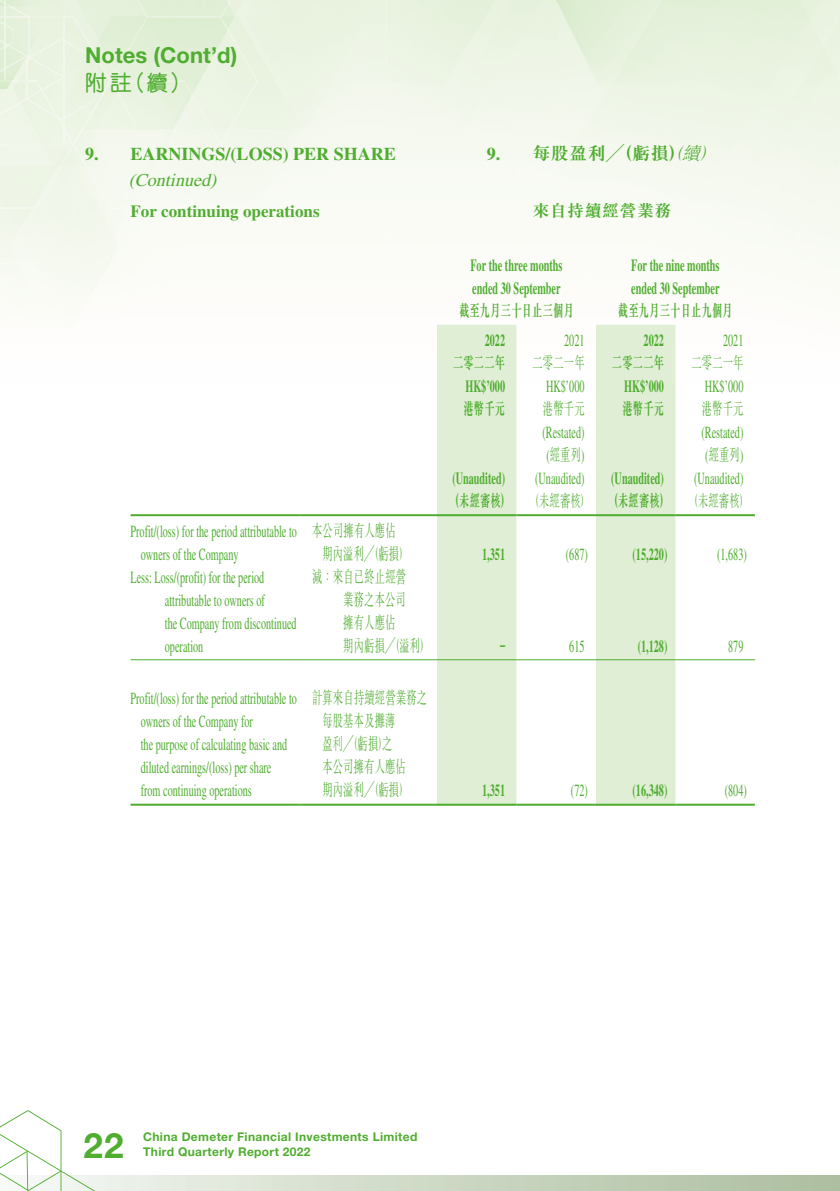
<style>
.page{position:relative;width:840px;height:1191px;background:#fff}
.page>*{position:absolute;margin:0;border:0;box-sizing:border-box;transform-origin:0 0}
.t1{font:700 35px "Helvetica Neue LT Std";color:#4fad2f}
.t2{font:700 22px "Helvetica Neue LT Std";letter-spacing:.005em;color:#4fad2f}
.t3{font:500 22px "M Yuen HK";color:#4fad2f}
.t4{font:700 18px "Times LT Std";color:#4fad2f}
.t5{font:700 18px "M Sung HK";letter-spacing:.025em;color:#4fad2f}
.t6{font:italic 18px "Times LT Std";color:#4fad2f}
.t7{font:17px/23px "Times LT Std";color:#4fad2f;scale:.6 1}
.t8{font:700 17px/23px "Times LT Std";color:#4fad2f;scale:.6 1}
.t9{font:300 17px/23px "M Sung HK";letter-spacing:.025em;color:#4fad2f;scale:.6 1}
.t10{font:700 17px "M Sung HK";letter-spacing:.025em;color:#4fad2f;scale:.6 1}
.t11{font:700 17px "Times LT Std";color:#4fad2f}
.t12{font:700 17px "M Sung HK";letter-spacing:.025em;color:#4fad2f}
.t13{font:700 12px/15px "Helvetica Neue LT Std";letter-spacing:.03em;color:#4fad2f}
.s1{font-family:"Adobe Song Std"}
.s2{font-family:"Times LT Std"}
.s3{font-weight:300;font-style:italic}
.s4{font-family:"Times LT Std";font-weight:400}
.s5{font-weight:300}
</style>
<div class="page">
<div style="left:221px;top:145px;width:36px;height:63px;background:#f5f8ee"></div>
<img style="left:0;top:81px;width:26px;height:17px">
<img style="left:29px;top:33px;width:34px;height:6px">
<div style="left:0;top:0;width:127px;height:33px;background:#e7f2de"></div>
<img style="left:110px;top:17px;width:148px;height:128px">
<div style="left:74px;top:145px;width:147px;height:63px;background:#f5f9ef"></div>
<img style="left:110px;top:80px;width:111px;height:65px">
<div style="left:64px;top:17px;width:46px;height:64px;background:#e8f2de"></div>
<img style="left:29px;top:17px;width:34px;height:1px">
<img style="left:0;top:17px;width:4px;height:5px">
<img style="left:74px;top:81px;width:36px;height:64px">
<div style="left:0;top:118px;width:74px;height:91px;background:#eff6e8"></div>
<img style="left:26px;top:118px;width:30px;height:2px">
<div style="left:26px;top:39px;width:71px;height:79px;background:#eaf3e2"></div>
<svg style="left:0;top:80px;width:26px;height:1px"></svg>
<img style="left:0;top:22px;width:4px;height:11px">
<img style="left:5px;top:3px;width:24px;height:31px">
<img style="left:0;top:58px;width:26px;height:16px">
<img style="left:127px;top:0;width:114px;height:17px">
<img style="left:146px;top:17px;width:75px;height:1px">
<img style="left:63px;top:78px;width:1px;height:38px">
<svg style="left:56px;top:116px;width:8px;height:29px"></svg>
<img style="left:63px;top:18px;width:1px;height:58px">
<svg style="left:63px;top:0;width:1px;height:18px"></svg>
<img style="left:4px;top:58px;width:1px;height:21px">
<img style="left:4px;top:6px;width:1px;height:27px">
<svg style="left:0;top:0;width:5px;height:6px"></svg>
<img style="left:0;top:98px;width:26px;height:27px">
<img style="left:31px;top:58px;width:32px;height:41px">
<img style="left:0;top:34px;width:30px;height:24px">
<img style="left:26px;top:57px;width:5px;height:42px">
<svg style="left:0;top:33px;width:9px;height:15px"></svg>
<svg style="left:124px;top:1175px;width:715px;height:16px;background:#cad6c2"></svg>
<svg style="left:0;top:1110px;width:124px;height:81px"></svg>
<svg style="left:437px;top:325px;width:238px;height:478px;fill:#e0eed5"></svg>
<hr style="left:130px;top:514px;width:170px;height:2px;background:#4fad2f">
<hr style="left:300px;top:514px;width:137px;height:2px;background:#4fad2f">
<hr style="left:437px;top:514px;width:79px;height:2px;background:#4fad2f">
<hr style="left:516px;top:514px;width:79px;height:2px;background:#4fad2f">
<hr style="left:595px;top:514px;width:80px;height:2px;background:#4fad2f">
<hr style="left:675px;top:514px;width:79px;height:2px;background:#4fad2f">
<hr style="left:130px;top:659px;width:170px;height:1px;background:#4fad2f">
<hr style="left:300px;top:659px;width:137px;height:1px;background:#4fad2f">
<hr style="left:437px;top:659px;width:79px;height:1px;background:#4fad2f">
<hr style="left:516px;top:659px;width:79px;height:1px;background:#4fad2f">
<hr style="left:595px;top:659px;width:80px;height:1px;background:#4fad2f">
<hr style="left:675px;top:659px;width:79px;height:1px;background:#4fad2f">
<hr style="left:130px;top:803px;width:170px;height:2px;background:#4fad2f">
<hr style="left:300px;top:803px;width:137px;height:2px;background:#4fad2f">
<hr style="left:437px;top:803px;width:79px;height:2px;background:#4fad2f">
<hr style="left:516px;top:803px;width:79px;height:2px;background:#4fad2f">
<hr style="left:595px;top:803px;width:80px;height:2px;background:#4fad2f">
<hr style="left:675px;top:803px;width:79px;height:2px;background:#4fad2f">
<p class="t2" style="left:85px;top:41px;width:154px">Notes (Cont’d)</p>
<p class="t3" style="left:85px;top:71px;width:107px">附註（續）</p>
<p class="t4" style="left:85px;top:143px;width:312px">9. EARNINGS/(LOSS) PER SHARE</p>
<p class="t6" style="left:129px;top:169px;width:93px">(Continued)</p>
<p class="t11" style="left:130px;top:201px;width:190px">For continuing operations</p>
<p class="t7" style="left:141px;top:520px;width:262px;text-indent:-10px">Profit/(loss) for the period attributable to owners of the Company</p>
<p class="t9" style="left:322px;top:518px;width:145px;text-indent:-10px">本公司擁有人應佔期內溢利╱（虧損）</p>
<p class="t7" style="left:165px;top:566px;width:221px;text-indent:-34px">Less: Loss/(profit) for the period attributable to owners of<br>the Company from discontinued operation</p>
<p class="t9" style="left:343px;top:564px;width:145px;text-indent:-31px">減：來自已終止經營<br>業務之本公司<br>擁有人應佔<br>期內虧損╱（溢利）</p>
<p class="t7" style="left:141px;top:687px;width:262px;text-indent:-10px">Profit/(loss) for the period attributable to owners of the Company for<br>the purpose of calculating basic and diluted earnings/(loss) per share<br>from continuing operations</p>
<p class="t9" style="left:322px;top:685px;width:176px;text-indent:-10px">計算來自持續經營業務之每股基本及攤薄<br>盈<span class="s1">利</span>╱（虧損）之<br>本公司擁有人應佔<br>期內溢利╱（虧損）</p>
<p class="t5" style="left:486px;top:144px;width:236px"><span class="s2">9.</span> 每股盈利╱（虧損）<span class="s3">（續）</span></p>
<p class="t12" style="left:532px;top:202px;width:140px">來自持續經營業務</p>
<p class="t8" style="left:470px;top:253px;width:155px">For the three months ended 30 September</p>
<p class="t8" style="left:630px;top:253px;width:149px">For the nine months ended 30 September</p>
<p class="t10" style="left:459px;top:302px;width:193px">截至九月三十日止三個月</p>
<p class="t10" style="left:617px;top:302px;width:193px">截至九月三十日止九個月</p>
<p class="t8" style="left:484px;top:328px;width:35px">2022</p>
<p class="t7" style="left:564px;top:328px;width:36px">2021</p>
<p class="t8" style="left:643px;top:328px;width:36px">2022</p>
<p class="t7" style="left:722px;top:328px;width:35px">2021</p>
<p class="t10" style="left:453px;top:354px;width:88px">二零二二年</p>
<p class="t9" style="left:532px;top:350px;width:88px">二零二一年</p>
<p class="t10" style="left:611px;top:354px;width:88px">二零二二年</p>
<p class="t9" style="left:691px;top:350px;width:88px">二零二一年</p>
<p class="t8" style="left:465px;top:374px;width:68px">HK$’000</p>
<p class="t7" style="left:545px;top:374px;width:66px">HK$’000</p>
<p class="t8" style="left:624px;top:374px;width:68px">HK$’000</p>
<p class="t7" style="left:704px;top:374px;width:66px">HK$’000</p>
<p class="t10" style="left:463px;top:400px;width:71px">港幣千元</p>
<p class="t9" style="left:542px;top:396px;width:71px">港幣千元</p>
<p class="t10" style="left:622px;top:400px;width:71px">港幣千元</p>
<p class="t9" style="left:701px;top:396px;width:71px">港幣千元</p>
<p class="t7" style="left:542px;top:420px;width:71px">(Restated)</p>
<p class="t7" style="left:701px;top:420px;width:71px">(Restated)</p>
<p class="t9" style="left:546px;top:442px;width:65px"><span class="s4">(</span>經重列<span class="s4">)</span></p>
<p class="t9" style="left:704px;top:442px;width:65px"><span class="s4">(</span>經重列<span class="s4">)</span></p>
<p class="t8" style="left:452px;top:466px;width:89px">(Unaudited)</p>
<p class="t7" style="left:535px;top:466px;width:84px">(Unaudited)</p>
<p class="t8" style="left:611px;top:466px;width:89px">(Unaudited)</p>
<p class="t7" style="left:693px;top:466px;width:84px">(Unaudited)</p>
<p class="t10" style="left:449px;top:492px;width:500px">（未經審核） <span class="s5">（未經審核）</span> （未經審核） <span class="s5">（未經審核）</span></p>
<p class="t8" style="left:482px;top:542px;width:40px">1,351</p>
<p class="t7" style="left:565px;top:543px;width:38px">(687)</p>
<p class="t8" style="left:632px;top:542px;width:60px">(15,220)</p>
<p class="t7" style="left:716px;top:543px;width:51px">(1,683)</p>
<p class="t8" style="left:499px;top:632px;width:10px">–</p>
<p class="t7" style="left:569px;top:635px;width:27px">615</p>
<p class="t8" style="left:637px;top:634px;width:51px">(1,128)</p>
<p class="t7" style="left:727px;top:635px;width:27px">879</p>
<p class="t8" style="left:482px;top:778px;width:40px">1,351</p>
<p class="t7" style="left:570px;top:779px;width:30px">(72)</p>
<p class="t8" style="left:632px;top:778px;width:60px">(16,348)</p>
<p class="t7" style="left:724px;top:779px;width:38px">(804)</p>
<h1 class="t1" style="left:84px;top:1124px;width:41px">22</h1>
<p class="t13" style="left:143px;top:1128px;width:275px">China Demeter Financial Investments Limited<br>Third Quarterly Report 2022</p>
</div>
